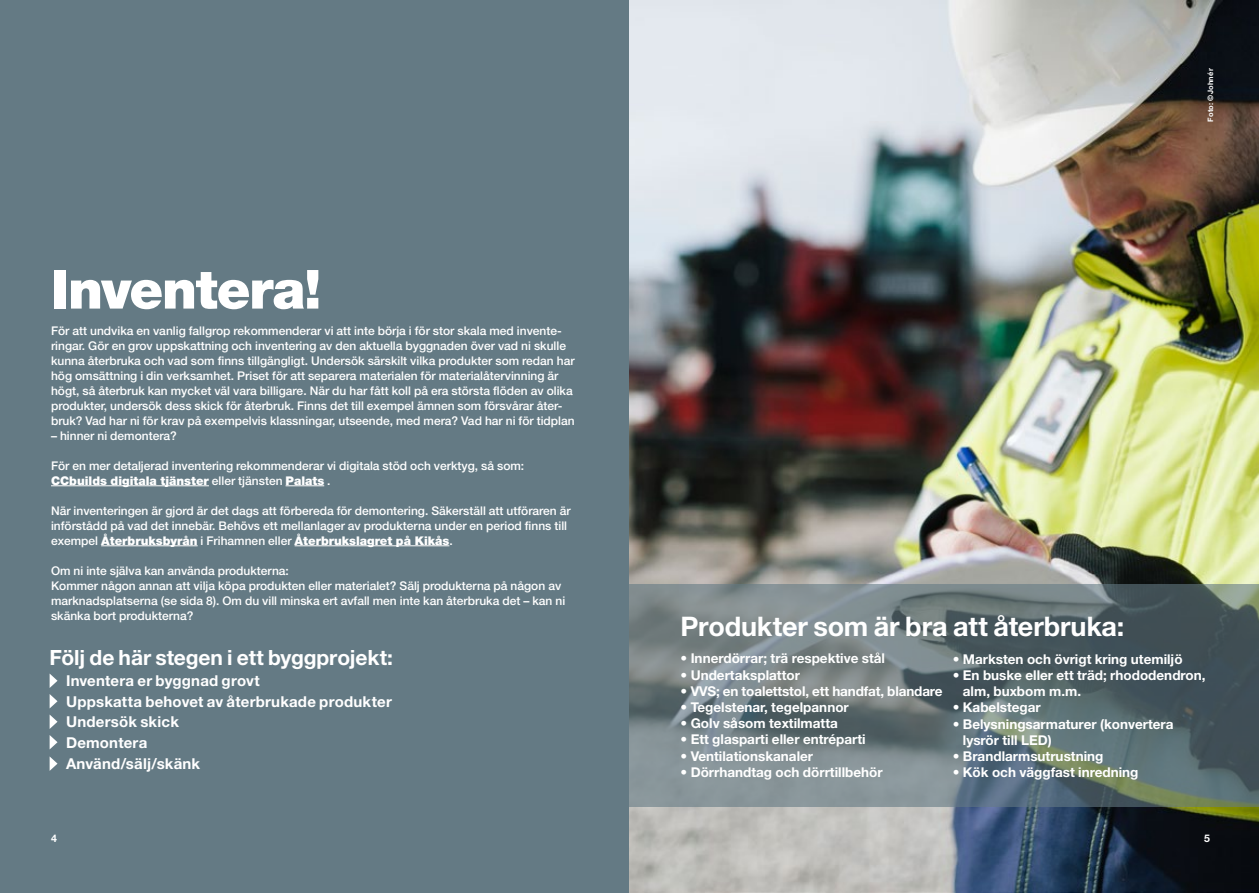
<style>
.page{position:relative;width:1259px;height:893px;background:#fff}
.page>*{position:absolute;margin:0;border:0;box-sizing:border-box;transform-origin:0 0}
.t1{font:900 54px "Helvetica Neue LT Std";letter-spacing:-.025em;color:#fff}
.t2{font:700 27px "Helvetica Neue LT Std";letter-spacing:-.005em;color:#fff}
.t3{font:700 21px "Helvetica Neue LT Std";letter-spacing:-.005em;color:#fff}
.t4{font:700 15px/20.9px "Helvetica Neue LT Std";letter-spacing:.015em;color:#fff}
.t5{font:700 13.5px/16.2px "Helvetica Neue LT Std";color:#fff}
.t6{font:500 12px/15px "Helvetica Neue LT Std";color:#fff}
.t7{font:700 10.5px "Helvetica Neue LT Std";color:#fff}
.t8{font:700 7.5px "Helvetica Neue LT Std";letter-spacing:.025em;color:#fff}
.s1{font-weight:900}
</style>
<div class="page">
<div style="left:0;top:0;width:629px;height:893px;background:#647a84"></div>
<img style="left:629px;top:0;width:630px;height:892px">
<svg style="left:629px;top:584px;width:630px;height:222px;background:#667578"></svg>
<hr style="left:51px;top:485px;width:158px;height:1px;background:#fff">
<hr style="left:285px;top:485px;width:39px;height:1px;background:#fff">
<hr style="left:101px;top:545px;width:97px;height:1px;background:#fff">
<hr style="left:295px;top:545px;width:154px;height:1px;background:#fff">
<svg style="left:50px;top:674px;width:8px;height:14px"></svg>
<svg style="left:50px;top:694px;width:8px;height:14px"></svg>
<svg style="left:50px;top:715px;width:8px;height:14px"></svg>
<svg style="left:50px;top:735px;width:8px;height:14px"></svg>
<svg style="left:50px;top:757px;width:8px;height:14px"></svg>
<h1 class="t1" style="left:51px;top:257px;width:272px">Inventera!</h1>
<p class="t6" style="left:51px;top:323px;width:525px">För att undvika en vanlig fallgrop rekommenderar vi att inte börja i för stor skala med invente&shy;ringar. Gör en grov uppskattning och inventering av den aktuella byggnaden över vad ni skulle kunna återbruka och vad som finns tillgängligt. Undersök särskilt vilka produkter som redan har hög omsättning i din verksamhet. Priset för att separera materialen för materialåtervinning är högt, så återbruk kan mycket väl vara billigare. När du har fått koll på era största flöden av olika produkter, undersök dess skick för återbruk. Finns det till exempel ämnen som försvårar åter&shy;bruk? Vad har ni för krav på exempelvis klassningar, utseende, med mera? Vad har ni för tidplan</p>
<p class="t6" style="left:51px;top:428px;width:127px">– hinner ni demontera?</p>
<p class="t6" style="left:51px;top:458px;width:475px">För en mer detaljerad inventering rekommenderar vi digitala stöd och verktyg, så som:<br><span class="s1">CCbuilds digitala tjänster</span> eller tjänsten <span class="s1">Palats</span> .</p>
<p class="t6" style="left:51px;top:503px;width:521px">När inventeringen är gjord är det dags att förbereda för demontering. Säkerställ att utföraren är införstådd på vad det innebär. Behövs ett mellanlager av produkterna under en period finns till exempel <span class="s1">Återbruksbyrån</span> i Frihamnen eller <span class="s1">Återbrukslagret på Kikås</span>.</p>
<p class="t6" style="left:51px;top:563px;width:516px">Om ni inte själva kan använda produkterna:<br>Kommer någon annan att vilja köpa produkten eller materialet? Sälj produkterna på någon av marknadsplatserna (se sida 8). Om du vill minska ert avfall men inte kan återbruka det – kan ni skänka bort produkterna?</p>
<h3 class="t3" style="left:50px;top:644px;width:345px">Följ de här stegen i ett byggprojekt:</h3>
<p class="t4" style="left:66px;top:670px;width:327px">Inventera er byggnad grovt<br>Uppskatta behovet av återbrukade produkter<br>Undersök skick<br>Demontera<br>Använd/sälj/skänk</p>
<p class="t8" style="left:1206px;top:122px;width:55px;rotate:-90deg">Foto: ©Johnér</p>
<h2 class="t2" style="left:680px;top:609px;width:445px">Produkter som är bra att återbruka:</h2>
<p class="t5" style="left:952px;top:651px;width:231px">• Marksten och övrigt kring utemiljö</p>
<p class="t5" style="left:963px;top:667px;width:244px;text-indent:-10px">• En buske eller ett träd; rhododendron, alm, buxbom m.m.</p>
<p class="t5" style="left:952px;top:699px;width:90px">• Kabelstegar</p>
<p class="t5" style="left:963px;top:715px;width:212px;text-indent:-10px">• Belysningsarmaturer (konvertera lysrör till LED)</p>
<p class="t5" style="left:952px;top:748px;width:152px">• Brandlarmsutrustning</p>
<p class="t5" style="left:952px;top:764px;width:187px">• Kök och väggfast inredning</p>
<p class="t5" style="left:680px;top:650px;width:206px">• Innerdörrar; trä respektive stål</p>
<p class="t5" style="left:680px;top:666px;width:121px">• Undertaksplattor</p>
<p class="t5" style="left:680px;top:683px;width:263px">• VVS; en toalettstol, ett handfat, blandare</p>
<p class="t5" style="left:680px;top:699px;width:170px">• Tegelstenar, tegelpannor</p>
<p class="t5" style="left:680px;top:715px;width:159px">• Golv såsom textilmatta</p>
<p class="t5" style="left:680px;top:731px;width:187px">• Ett glasparti eller entréparti</p>
<p class="t5" style="left:680px;top:747px;width:134px">• Ventilationskanaler</p>
<p class="t5" style="left:680px;top:764px;width:204px">• Dörrhandtag och dörrtillbehör</p>
<p class="t7" style="left:51px;top:832px;width:7px">4</p>
<p class="t7" style="left:1204px;top:832px;width:7px">5</p>
</div>
